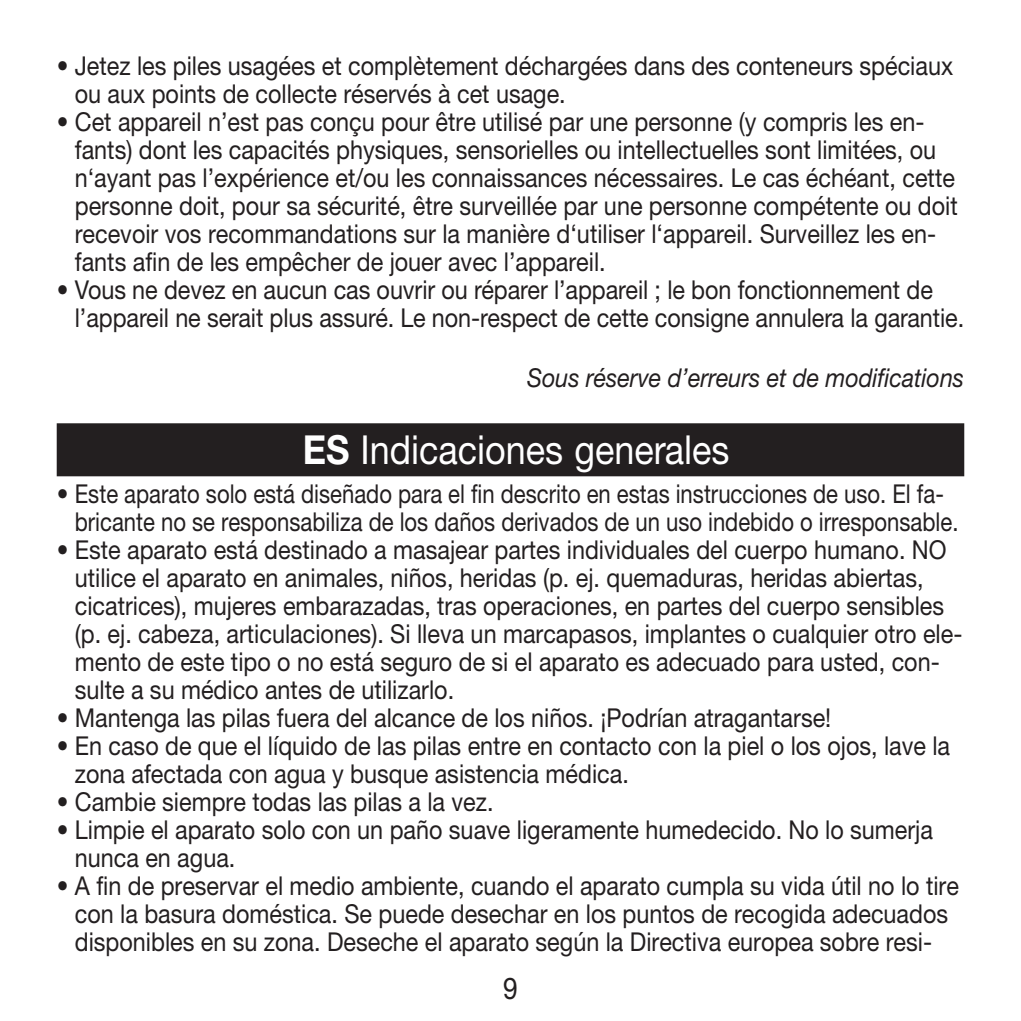
<style>
.page{position:relative;width:1021px;height:1021px;background:#fff}
.page>*{position:absolute;margin:0;border:0;box-sizing:border-box;transform-origin:0 0}
.t1{font:40px "Helvetica Neue LTW1 G";color:#fff;scale:.9 1}
.t2{font:30px "Helvetica Neue LT Pro";color:#231f20;scale:.88 1}
.t3{font:26px/28px "Helvetica Neue LT Pro";color:#231f20;scale:.9 1}
.t4{font:26px/28px "Helvetica Neue LTW1 G";letter-spacing:-.005em;color:#231f20;scale:.9 1}
.t5{font:italic 26px "Helvetica Neue LTW1 G";letter-spacing:-.005em;color:#231f20;scale:.9 1}
.s1{font-family:"Helvetica Neue LT Pro"}
.s2{font-weight:700}
</style>
<div class="page">
<div style="left:57px;top:423px;width:907px;height:53px;background:#231f20"></div>
<p class="t3" style="left:75px;top:52px;width:977px;text-indent:-18px">• Jetez les piles usagées et complètement déchargées dans des conteneurs spéciaux ou aux points de collecte réservés à cet usage.</p>
<p class="t3" style="left:75px;top:108px;width:982px;text-indent:-18px">• Cet appareil n’est pas conçu pour être utilisé par une personne (y compris les en&shy;fants) dont les capacités physiques, sensorielles ou intellectuelles sont limitées, ou n‘ayant pas l’expérience et/ou les connaissances nécessaires. Le cas échéant, cette personne doit, pour sa sécurité, être surveillée par une personne compétente ou doit recevoir vos recommandations sur la manière d‘utiliser l‘appareil. Surveillez les en&shy;fants afin de les empêcher de jouer avec l’appareil.</p>
<p class="t4" style="left:75px;top:276px;width:989px;text-indent:-18px"><span class="s1">•</span> Vous ne devez en aucun cas ouvrir ou réparer l’appareil ; le bon fonctionnement de l’appareil ne serait plus assuré. Le non-respect de cette consigne annulera la garantie.</p>
<p class="t5" style="left:527px;top:362px;width:487px">Sous réserve d’erreurs et de modifications</p>
<h1 class="t1" style="left:303px;top:425px;width:475px"><span class="s2">ES</span> Indicaciones generales</h1>
<p class="t3" style="left:75px;top:479px;width:983px;text-indent:-18px">• Este aparato solo está diseñado para el fin descrito en estas instrucciones de uso. El fa&shy;bricante no se responsabiliza de los daños derivados de un uso indebido o irresponsable.</p>
<p class="t3" style="left:75px;top:535px;width:987px;text-indent:-18px">• Este aparato está destinado a masajear partes individuales del cuerpo humano. NO utilice el aparato en animales, niños, heridas (p. ej. quemaduras, heridas abiertas, cicatrices), mujeres embarazadas, tras operaciones, en partes del cuerpo sensibles (p. ej. cabeza, articulaciones). Si lleva un marcapasos, implantes o cualquier otro ele&shy;mento de este tipo o no está seguro de si el aparato es adecuado para usted, con&shy;sulte a su médico antes de utilizarlo.</p>
<p class="t3" style="left:57px;top:703px;width:862px">• Mantenga las pilas fuera del alcance de los niños. ¡Podrían atragantarse!</p>
<p class="t3" style="left:75px;top:731px;width:974px;text-indent:-18px">• En caso de que el líquido de las pilas entre en contacto con la piel o los ojos, lave la zona afectada con agua y busque asistencia médica.</p>
<p class="t3" style="left:57px;top:787px;width:487px">• Cambie siempre todas las pilas a la vez.</p>
<p class="t3" style="left:75px;top:815px;width:955px;text-indent:-18px">• Limpie el aparato solo con un paño suave ligeramente humedecido. No lo sumerja nunca en agua.</p>
<p class="t3" style="left:57px;top:871px;width:1003px;text-align:center">• A fin de preservar el medio ambiente, cuando el aparato cumpla su vida útil no lo tire con la basura doméstica. Se puede desechar en los puntos de recogida adecuados disponibles en su zona. Deseche el aparato según la Directiva europea sobre resi-</p>
<p class="t2" style="left:503px;top:970px;width:18px">9</p>
</div>
